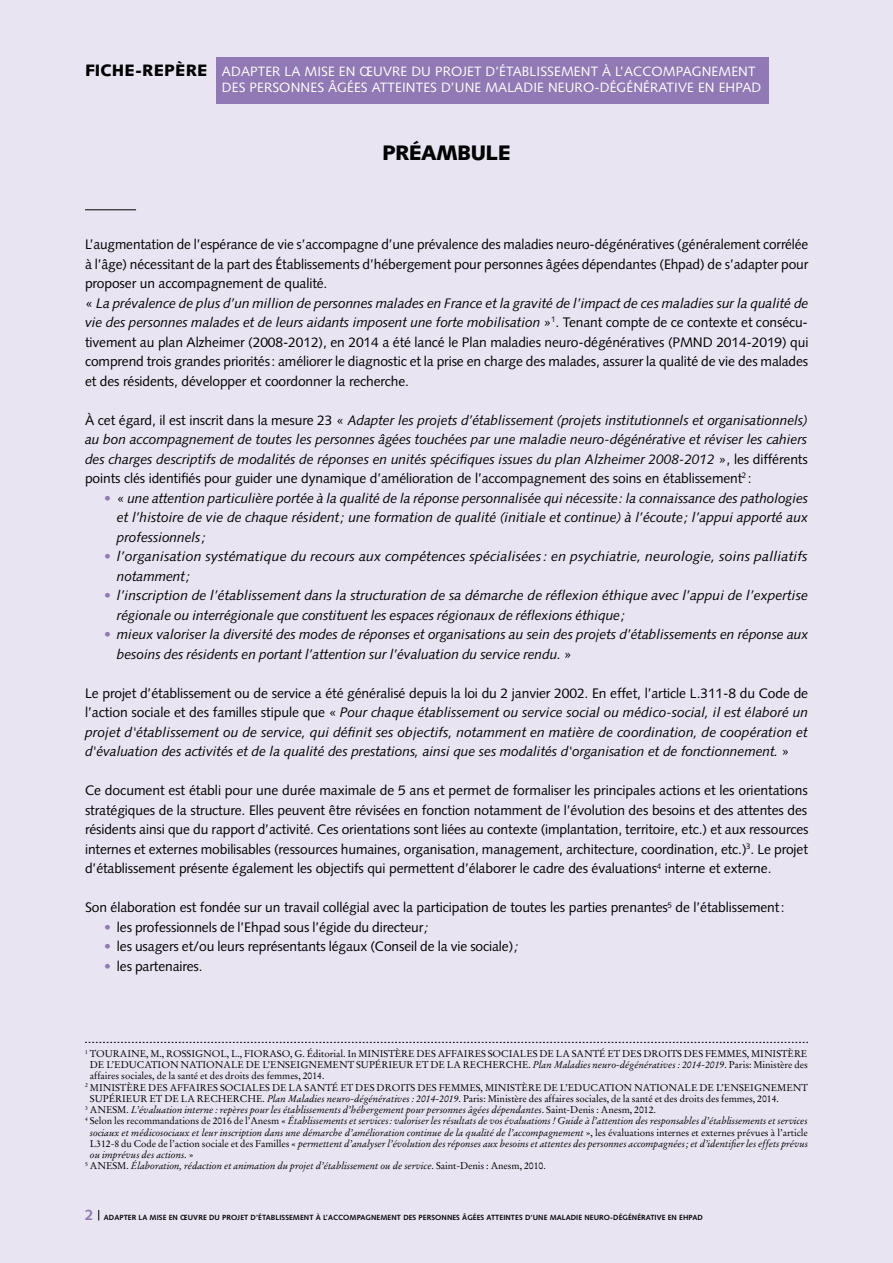
<style>
.page{position:relative;width:893px;height:1263px;background:#e8e4f2}
.page>*{position:absolute;margin:0;border:0;box-sizing:border-box;transform-origin:0 0}
.t1{font:900 21px "Syntax LT Std";letter-spacing:-.03em;color:#000}
.t2{font:700 15px "Syntax LT Std";color:#9079b5}
.t3{font:italic 13.8px/19.5px "Syntax LT Std";letter-spacing:-.01em;color:#000;text-align:justify}
.t4{font:13.8px/19.5px "Syntax LT Std";letter-spacing:-.01em;color:#000}
.t5{font:13.5px/16.2px "Syntax LT Std";letter-spacing:.01em;color:#fff}
.t6{font:italic 9.75px "Stempel Garamond LT Std";letter-spacing:-.005em;color:#000}
.t7{font:9.75px "Stempel Garamond LT Std";letter-spacing:-.005em;color:#000}
.t8{font:700 7.5px "Syntax LT Std";letter-spacing:.01em;color:#000}
.s1{font-weight:900;font-size:16.5px;color:#000}
.s2{font-style:italic}
.s3{font-style:normal}
.s4{font-style:normal;color:#9079b5}
.s5{color:#9079b5}
</style>
<div class="page">
<div style="left:216px;top:57px;width:553px;height:47px;background:#9079b5"></div>
<hr style="left:85px;top:210px;width:51px;height:1px;background:#000">
<svg style="left:85px;top:1042px;width:723px;height:1px"></svg>
<p class="t5" style="left:222px;top:63px;width:541px;text-indent:-137px"><span class="s1">FICHE-REPÈRE</span> ADAPTER LA MISE EN ŒUVRE DU PROJET D’ÉTABLISSEMENT À L’ACCOMPAGNEMENT<br>DES PERSONNES ÂGÉES ATTEINTES D’UNE MALADIE NEURO-DÉGÉNÉRATIVE EN EHPAD</p>
<h1 class="t1" style="left:382px;top:141px;width:130px">PRÉAMBULE</h1>
<p class="t4" style="left:85px;top:235px;width:725px">L’augmentation de l’espérance de vie s’accompagne d’une prévalence des maladies neuro-dégénératives (généralement corrélée à l’âge) nécessitant de la part des Établissements d’hébergement pour personnes âgées dépendantes (Ehpad) de s’adapter pour proposer un accompagnement de qualité.<br>« <span class="s2">La prévalence de plus d’un million de personnes malades en France et la gravité de l’impact de ces maladies sur la qualité de vie des personnes malades et de leurs aidants imposent une forte mobilisation</span> »<sup>1</sup>. Tenant compte de ce contexte et consécu&shy;tivement au plan Alzheimer (2008-2012), en 2014 a été lancé le Plan maladies neuro-dégénératives (PMND 2014-2019) qui comprend trois grandes priorités: améliorer le diagnostic et la prise en charge des malades, assurer la qualité de vie des malades et des résidents, développer et coordonner la recherche.</p>
<p class="t3" style="left:85px;top:410px;width:724px"><span class="s3">À cet égard, il est inscrit dans la mesure 23 «</span> Adapter les projets d’établissement (projets institutionnels et organisationnels) au bon accompagnement de toutes les personnes âgées touchées par une maladie neuro-dégénérative et réviser les cahiers des charges descriptifs de modalités de réponses en unités spécifiques issues du plan Alzheimer 2008-2012 <span class="s3">», les différents points clés identifiés pour guider une dynamique d’amélioration de l’accompagnement des soins en établissement</span><sup>2</sup> <span class="s3">:</span></p>
<p class="t3" style="left:117px;top:488px;width:693px;text-indent:-13px"><span class="s4">•</span> <span class="s3">«</span> une attention particulière portée à la qualité de la réponse personnalisée qui nécessite: la connaissance des pathologies et l’histoire de vie de chaque résident; une formation de qualité (initiale et continue) à l’écoute; l’appui apporté aux professionnels;</p>
<p class="t3" style="left:117px;top:546px;width:692px;text-indent:-13px"><span class="s5">•</span> l’organisation systématique du recours aux compétences spécialisées: en psychiatrie, neurologie, soins palliatifs notamment;</p>
<p class="t3" style="left:117px;top:585px;width:693px;text-indent:-13px"><span class="s5">•</span> l’inscription de l’établissement dans la structuration de sa démarche de réflexion éthique avec l’appui de l’expertise régionale ou interrégionale que constituent les espaces régionaux de réflexions éthique;</p>
<p class="t3" style="left:117px;top:624px;width:693px;text-indent:-13px"><span class="s5">•</span> mieux valoriser la diversité des modes de réponses et organisations au sein des projets d’établissements en réponse aux besoins des résidents en portant l’attention sur l’évaluation du service rendu. <span class="s3">»</span></p>
<p class="t3" style="left:85px;top:683px;width:725px"><span class="s3">Le projet d’établissement ou de service a été généralisé depuis la loi du 2 janvier 2002. En effet, l’article L.311-8 du Code de l’action sociale et des familles stipule que «</span> Pour chaque établissement ou service social ou médico-social, il est élaboré un projet d'établissement ou de service, qui définit ses objectifs, notamment en matière de coordination, de coopération et d'évaluation des activités et de la qualité des prestations, ainsi que ses modalités d'organisation et de fonctionnement. <span class="s3">»</span></p>
<p class="t4" style="left:85px;top:781px;width:725px;text-align:justify">Ce document est établi pour une durée maximale de 5 ans et permet de formaliser les principales actions et les orientations stratégiques de la structure. Elles peuvent être révisées en fonction notamment de l’évolution des besoins et des attentes des résidents ainsi que du rapport d’activité. Ces orientations sont liées au contexte (implantation, territoire, etc.) et aux ressources internes et externes mobilisables (ressources humaines, organisation, management, architecture, coordination, etc.)<sup>3</sup>. Le projet d’établissement présente également les objectifs qui permettent d’élaborer le cadre des évaluations<sup>4</sup> interne et externe.</p>
<p class="t4" style="left:85px;top:898px;width:701px">Son élaboration est fondée sur un travail collégial avec la participation de toutes les parties prenantes<sup>5</sup> de l’établissement:</p>
<p class="t4" style="left:104px;top:917px;width:326px"><span class="s5">•</span> les professionnels de l’Ehpad sous l’égide du directeur<span class="s2">;</span></p>
<p class="t4" style="left:104px;top:937px;width:416px"><span class="s5">•</span> les usagers et/ou leurs représentants légaux (Conseil de la vie sociale)<span class="s2">;</span></p>
<p class="t4" style="left:104px;top:956px;width:100px"><span class="s5">•</span> les partenaires.</p>
<p class="t7" style="left:85px;top:1048px;width:724px"><sup>1</sup> TOURAINE, M., ROSSIGNOL, L., FIORASO, G. Éditorial. In MINISTÈRE DES AFFAIRES SOCIALES DE LA SANTÉ ET DES DROITS DES FEMMES, MINISTÈRE</p>
<p class="t7" style="left:90px;top:1059px;width:719px">DE L’EDUCATION NATIONALE DE L’ENSEIGNEMENT SUPÉRIEUR ET DE LA RECHERCHE. <span class="s2">Plan Maladies neuro-dégénératives : 2014-2019</span>. Paris: Ministère des</p>
<p class="t7" style="left:90px;top:1070px;width:236px">affaires sociales, de la santé et des droits des femmes, 2014.</p>
<p class="t7" style="left:85px;top:1081px;width:724px"><sup>2</sup> MINISTÈRE DES AFFAIRES SOCIALES DE LA SANTÉ ET DES DROITS DES FEMMES, MINISTÈRE DE L’EDUCATION NATIONALE DE L’ENSEIGNEMENT</p>
<p class="t7" style="left:90px;top:1093px;width:691px">SUPÉRIEUR ET DE LA RECHERCHE. <span class="s2">Plan Maladies neuro-dégénératives : 2014-2019</span>. Paris: Ministère des affaires sociales, de la santé et des droits des femmes, 2014.</p>
<p class="t6" style="left:85px;top:1104px;width:572px"><sup>3</sup> <span class="s3">ANESM.</span> L’évaluation interne : repères pour les établissements d’hébergement pour personnes âgées dépendantes<span class="s3">. Saint-Denis : Anesm, 2012.</span></p>
<p class="t6" style="left:85px;top:1115px;width:724px"><sup>4</sup> <span class="s3">Selon les recommandations de 2016 de l’Anesm «</span> Établissements et services: valoriser les résultats de vos évaluations ! Guide à l’attention des responsables d’établissements et services</p>
<p class="t6" style="left:90px;top:1126px;width:719px">sociaux et médicosociaux et leur inscription dans une démarche d’amélioration continue de la qualité de l’accompagnement <span class="s3">», les évaluations internes et externes prévues à l’article</span></p>
<p class="t6" style="left:90px;top:1137px;width:720px"><span class="s3">L312-8 du Code de l’action sociale et des Familles «</span> permettent d’analyser l’évolution des réponses aux besoins et attentes des personnes accompagnées; et d’identifier les effets prévus</p>
<p class="t6" style="left:90px;top:1149px;width:105px">ou imprévus des actions<span class="s3">. »</span></p>
<p class="t6" style="left:85px;top:1160px;width:462px"><sup>5</sup> <span class="s3">ANESM.</span> Élaboration, rédaction et animation du projet d’établissement ou de service<span class="s3">. Saint-Denis : Anesm, 2010.</span></p>
<p class="t2" style="left:85px;top:1207px;width:10px">2</p>
<p class="t8" style="left:104px;top:1213px;width:601px">ADAPTER LA MISE EN ŒUVRE DU PROJET D’ÉTABLISSEMENT À L’ACCOMPAGNEMENT DES PERSONNES ÂGÉES ATTEINTES D’UNE MALADIE NEURO-DÉGÉNÉRATIVE EN EHPAD</p>
</div>
